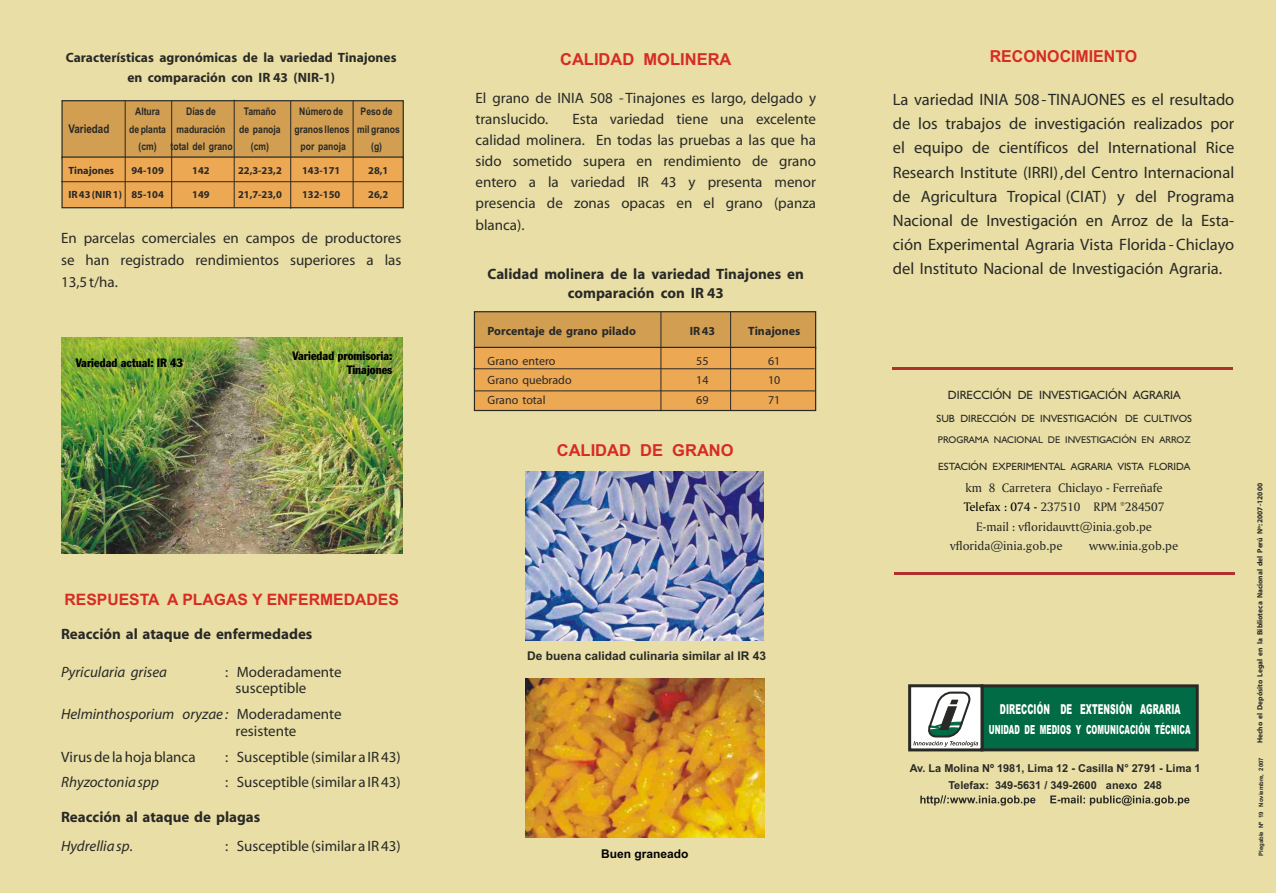
<style>
.page{position:relative;width:1276px;height:893px;background:#e8dea6}
.page>*{position:absolute;margin:0;border:0;box-sizing:border-box;transform-origin:0 0}
.t1{font:16.5px/24.2px "Myriad";color:#292926;text-align:justify}
.t2{font:700 16.5px "Arial";color:#d62b26}
.t3{font:700 16.5px "Arial";color:#d62b26;scale:.96 1}
.t4{font:700 15.75px "Arial";color:#d62b26}
.t5{font:15px/21.1px "Myriad";color:#292926}
.t6{font:700 15px/19.8px "Myriad";color:#292926;text-align:center}
.t7{font:italic 15px/16.2px "Myriad";color:#292926}
.t8{font:900 13.65px "Arial";letter-spacing:.015em;color:#fff;scale:.57 1}
.t9{font:700 13.5px/20.1px "Myriad";color:#292926;text-align:center}
.t10{font:12.9px "Amerigo BT Roman A";color:#292926}
.t11{font:900 12.45px "Arial";letter-spacing:.015em;color:#fff;scale:.56 1}
.t12{font:condensed 12px/14.5px "Franklin Gothic";color:#000;text-align:right}
.t13{font:12px "Myriad";color:#292926}
.t14{font:700 12px "Arial";color:#292926}
.t15{font:700 12px "Myriad";color:#292926}
.t16{font:12px "Humanist 521 BT";color:#292926}
.t17{font:700 12px "Arial";color:#000}
.t18{font:700 12px "Arial Narrow";color:#292926}
.t19{font:700 10.95px/17.1px "Arial";color:#292926;text-align:center}
.t20{font:700 10.5px "Arial Narrow";color:#292926}
.t21{font:700 10.5px "Myriad";color:#292926}
.t22{font:10.5px "Humanist 521 BT";color:#292926}
.t23{font:9.75px "Humanist 521 BT";color:#292926}
.t24{font:700 7.5px "Myriad";color:#292926}
.t25{font:700 6px "Arial";color:#292926}
.s1{font-style:normal}
.s2{font-weight:400;font-style:italic}
.s3{font-weight:400}
.s4{color:#000}
</style>
<div class="page">
<hr style="left:894px;top:572px;width:340px;height:2px;background:#b0302e">
<hr style="left:892px;top:367px;width:341px;height:3px;background:#b0302e">
<svg style="left:1050px;top:795px;width:139px;height:11px"></svg>
<svg style="left:920px;top:795px;width:115px;height:11px"></svg>
<svg style="left:908px;top:684px;width:291px;height:68px;background:#357c61"></svg>
<img style="left:525px;top:472px;width:239px;height:168px">
<img style="left:526px;top:679px;width:238px;height:159px">
<svg style="left:473px;top:311px;width:344px;height:101px;background:#d89e52"></svg>
<img style="left:61px;top:338px;width:341px;height:216px">
<svg style="left:61px;top:99px;width:343px;height:110px;background:#d29c51"></svg>
<p class="t9" style="left:66px;top:48px;width:332px">Características agronómicas de la variedad Tinajones en comparación con IR 43 (NIR-1)</p>
<p class="t20" style="left:135px;top:108px;width:26px">Altura</p>
<p class="t18" style="left:68px;top:125px;width:43px">Variedad</p>
<p class="t20" style="left:129px;top:126px;width:98px">de planta maduración</p>
<p class="t20" style="left:239px;top:126px;width:43px">de panoja</p>
<p class="t20" style="left:294px;top:126px;width:107px">granos llenos mil granos</p>
<p class="t20" style="left:138px;top:142px;width:96px">(cm) total del grano</p>
<p class="t20" style="left:251px;top:142px;width:20px">(cm)</p>
<p class="t20" style="left:300px;top:142px;width:47px">por panoja</p>
<p class="t20" style="left:371px;top:142px;width:12px">(g)</p>
<p class="t21" style="left:68px;top:166px;width:47px">Tinajones</p>
<p class="t21" style="left:131px;top:166px;width:34px">94-109</p>
<p class="t21" style="left:192px;top:166px;width:19px">142</p>
<p class="t21" style="left:238px;top:166px;width:45px">22,3-23,2</p>
<p class="t21" style="left:302px;top:166px;width:40px">143-171</p>
<p class="t21" style="left:368px;top:166px;width:22px">28,1</p>
<p class="t21" style="left:68px;top:191px;width:97px">IR 43 (NIR 1) 85-104</p>
<p class="t21" style="left:192px;top:191px;width:19px">149</p>
<p class="t21" style="left:238px;top:191px;width:45px">21,7-23,0</p>
<p class="t21" style="left:302px;top:191px;width:40px">132-150</p>
<p class="t21" style="left:368px;top:191px;width:22px">26,2</p>
<p class="t5" style="left:61px;top:229px;width:342px;line-height:21.9px;text-align:justify">En parcelas comerciales en campos de productores se han registrado rendimientos superiores a las 13,5 t/ha.</p>
<p class="t20" style="left:186px;top:108px;width:31px">Días de</p>
<p class="t20" style="left:244px;top:108px;width:34px">Tamaño</p>
<p class="t20" style="left:299px;top:108px;width:46px">Número de</p>
<p class="t20" style="left:360px;top:108px;width:34px">Peso de</p>
<p class="t12" style="left:76px;top:356px;width:109px">Variedad actual: IR 43</p>
<p class="t12" style="left:292px;top:350px;width:101px">Variedad promisoria:<br>Tinajones</p>
<p class="t4" style="left:64px;top:594px;width:336px">RESPUESTA A PLAGAS Y ENFERMEDADES</p>
<p class="t6" style="left:61px;top:625px;width:253px">Reacción al ataque de enfermedades</p>
<p class="t7" style="left:61px;top:665px;width:107px">Pyricularia grisea</p>
<p class="t5" style="left:236px;top:665px;width:107px;line-height:16.2px;text-indent:-10px">: Moderadamente susceptible</p>
<p class="t7" style="left:236px;top:707px;width:107px;text-indent:-174px">Helminthosporium oryzae : <span class="s1">Moderadamente resistente</span></p>
<p class="t5" style="left:61px;top:747px;width:136px">Virus de la hoja blanca</p>
<p class="t5" style="left:225px;top:747px;width:177px">: Susceptible (similar a IR 43)</p>
<p class="t7" style="left:61px;top:776px;width:99px">Rhyzoctonia spp</p>
<p class="t5" style="left:225px;top:773px;width:177px">: Susceptible (similar a IR 43)</p>
<p class="t6" style="left:61px;top:803px;width:201px;line-height:29.5px;text-align:left">Reacción al ataque de plagas<br><span class="s2">Hydrellia sp</span><span class="s3">.</span></p>
<p class="t5" style="left:225px;top:837px;width:177px">: Susceptible (similar a IR 43)</p>
<p class="t2" style="left:560px;top:53px;width:173px">CALIDAD MOLINERA</p>
<p class="t5" style="left:475px;top:89px;width:342px">El grano de INIA 508 - Tinajones es largo, delgado y translucido.</p>
<p class="t5" style="left:475px;top:110px;width:342px;text-align:justify;text-indent:97px">Esta variedad tiene una excelente calidad molinera. En todas las pruebas a las que ha sido sometido supera en rendimiento de grano entero a la variedad IR 43 y presenta menor presencia de zonas opacas en el grano (panza blanca).</p>
<p class="t6" style="left:487px;top:265px;width:318px">Calidad molinera de la variedad Tinajones en comparación con IR 43</p>
<p class="t15" style="left:487px;top:326px;width:150px">Porcentaje de grano pilado</p>
<p class="t15" style="left:690px;top:326px;width:27px">IR 43</p>
<p class="t15" style="left:748px;top:326px;width:54px">Tinajones</p>
<p class="t13" style="left:487px;top:356px;width:69px">Grano entero</p>
<p class="t13" style="left:696px;top:356px;width:14px">55</p>
<p class="t13" style="left:768px;top:356px;width:14px">61</p>
<p class="t13" style="left:487px;top:375px;width:86px">Grano quebrado</p>
<p class="t13" style="left:696px;top:375px;width:14px">14</p>
<p class="t13" style="left:768px;top:375px;width:14px">10</p>
<p class="t13" style="left:487px;top:395px;width:59px">Grano total</p>
<p class="t13" style="left:696px;top:395px;width:14px">69</p>
<p class="t13" style="left:768px;top:395px;width:14px">71</p>
<p class="t2" style="left:557px;top:443px;width:178px">CALIDAD DE GRANO</p>
<p class="t14" style="left:527px;top:652px;width:240px">De buena calidad culinaria similar al IR 43</p>
<p class="t17" style="left:601px;top:849px;width:89px">Buen graneado</p>
<p class="t3" style="left:989px;top:50px;width:155px">RECONOCIMIENTO</p>
<p class="t1" style="left:893px;top:89px;width:343px">La variedad INIA 508 - TINAJONES es el resultado de los trabajos de investigación realizados por el equipo de científicos del International Rice Research Institute (IRRI) ,del Centro Internacional de Agricultura Tropical (CIAT) y del Programa Nacional de Investigación en Arroz de la Esta&shy;ción Experimental Agraria Vista Florida - Chiclayo del Instituto Nacional de Investigación Agraria.</p>
<p class="t16" style="left:948px;top:390px;width:234px">DIRECCIÓN DE INVESTIGACIÓN AGRARIA</p>
<p class="t22" style="left:936px;top:414px;width:257px">SUB DIRECCIÓN DE INVESTIGACIÓN DE CULTIVOS</p>
<p class="t23" style="left:938px;top:436px;width:254px">PROGRAMA NACIONAL DE INVESTIGACIÓN EN ARROZ</p>
<p class="t22" style="left:938px;top:462px;width:254px">ESTACIÓN EXPERIMENTAL AGRARIA VISTA FLORIDA</p>
<p class="t10" style="left:965px;top:483px;width:199px">km 8 Carretera Chiclayo - Ferreñafe</p>
<p class="t10" style="left:964px;top:502px;width:202px"><span class="s4">Telefax : 074 -</span> 237510 RPM *284507</p>
<p class="t10" style="left:976px;top:521px;width:177px">E-mail : vfloridauvtt@inia.gob.pe</p>
<p class="t10" style="left:950px;top:540px;width:114px">vflorida@inia.gob.pe</p>
<p class="t10" style="left:1089px;top:540px;width:91px">www.inia.gob.pe</p>
<p class="t8" style="left:1000px;top:704px;width:318px">DIRECCIÓN DE EXTENSIÓN AGRARIA</p>
<p class="t11" style="left:988px;top:725px;width:362px">UNIDAD DE MEDIOS Y COMUNICACIÓN TÉCNICA</p>
<p class="t19" style="left:909px;top:760px;width:292px">Av. La Molina Nº 1981, Lima 12 - Casilla N° 2791 - Lima 1<br>Telefax: 349-5631 / 349-2600 anexo 248</p>
<p class="t24" style="left:1257px;top:743px;width:262px;rotate:-90deg">Hecho el Depósito Legal en la Biblioteca Nacional del Perú Nº: 2007-12000</p>
<p class="t25" style="left:1258px;top:856px;width:100px;rotate:-90deg">Plegable Nº 19 Noviembre, 2007</p>
</div>
